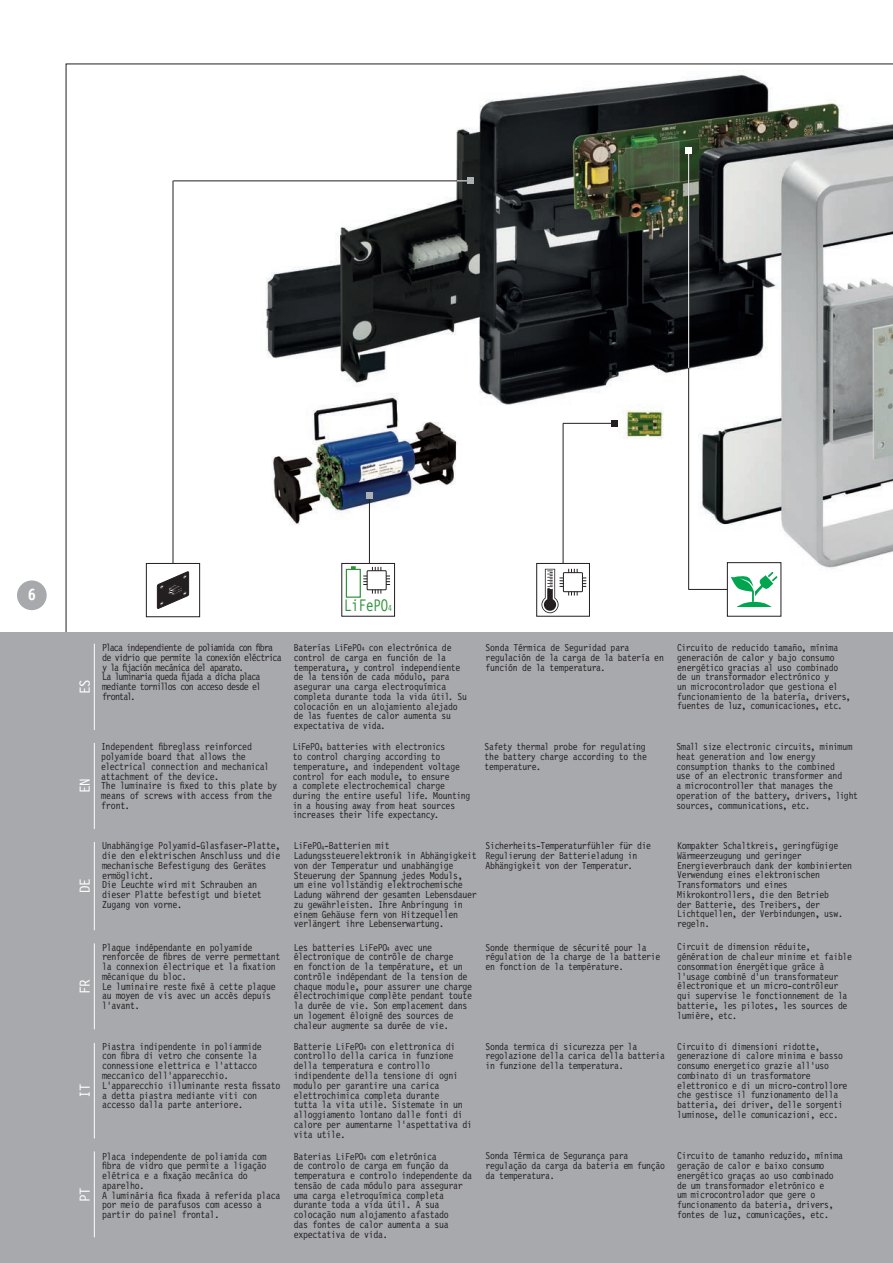
<style>
.page{position:relative;width:893px;height:1263px;background:#fff}
.page>*{position:absolute;margin:0;border:0;box-sizing:border-box;transform-origin:0 0}
.t1{font:17.25px "Letter Gothic 12 Pitch BT";color:#31923c;scale:.85 1}
.CENTRAL_TEV_ACCESORI{font:16.5px "Letter Gothic 12 Pitch Bold BT";color:#fff}
.t2{font:15px "Letter Gothic 12 Pitch BT";letter-spacing:-.03em;color:#fff}
.t3{font:10.5px/9.8px "Letter Gothic 12 Pitch BT";letter-spacing:-.03em;color:#231f20;scale:.95 1}
.t4{font:10.5px/9.8px "Letter Gothic 12 Pitch BT";letter-spacing:-.075em;color:#231f20;scale:.95 1}
.t5{font:10.35px/9.8px "Letter Gothic 12 Pitch BT";letter-spacing:-.03em;color:#231f20;scale:.95 1}
.s1{font-size:9px}
.s2{font-size:6px}
.s3{font-size:10.35px}
</style>
<div class="page">
<svg style="left:66px;top:64px;width:827px;height:568px"></svg>
<div style="left:0;top:632px;width:893px;height:631px;background:#a8a9ad"></div>
<div style="left:17px;top:580px;width:30px;height:30px;background:#a8a9ad;border-radius:50%"></div>
<img style="left:260px;top:70px;width:633px;height:503px">
<hr style="left:173px;top:181px;width:1px;height:382px;background:#231f20">
<hr style="left:688px;top:153px;width:1px;height:437px;background:#231f20">
<svg style="left:731px;top:572px;width:46px;height:35px"></svg>
<div style="left:727px;top:562px;width:54px;height:54px;border:1px solid #231f20"></div>
<div style="left:611px;top:420px;width:6px;height:7px;background:#231f20"></div>
<hr style="left:563px;top:423px;width:1px;height:140px;background:#231f20">
<div style="left:536px;top:563px;width:54px;height:53px;border:1px solid #231f20"></div>
<svg style="left:541px;top:569px;width:45px;height:44px"></svg>
<hr style="left:173px;top:181px;width:295px;height:1px;background:#231f20">
<hr style="left:563px;top:423px;width:49px;height:1px;background:#231f20">
<hr style="left:688px;top:589px;width:39px;height:1px;background:#231f20">
<div style="left:146px;top:563px;width:54px;height:54px;border:1px solid #231f20"></div>
<svg style="left:157px;top:571px;width:32px;height:38px"></svg>
<hr style="left:94px;top:644px;width:1px;height:86px;background:#fff">
<hr style="left:94px;top:743px;width:1px;height:86px;background:#fff">
<hr style="left:94px;top:842px;width:1px;height:88px;background:#fff">
<hr style="left:94px;top:943px;width:1px;height:86px;background:#fff">
<hr style="left:94px;top:1043px;width:1px;height:95px;background:#fff">
<hr style="left:94px;top:1151px;width:1px;height:86px;background:#fff">
<hr style="left:369px;top:497px;width:1px;height:66px;background:#231f20">
<div style="left:342px;top:563px;width:53px;height:53px;border:1px solid #231f20"></div>
<svg style="left:351px;top:566px;width:5px;height:3px"></svg>
<div style="left:346px;top:569px;width:15px;height:29px;background:#fff;border:1px solid #31923c"></div>
<svg style="left:363px;top:567px;width:27px;height:27px"></svg>
<div style="left:366px;top:492px;width:7px;height:6px;background:#aeafb3"></div>
<div style="left:467px;top:178px;width:7px;height:6px;background:#aeafb3"></div>
<hr style="left:688px;top:153px;width:1px;height:215px;background:#fff">
<svg style="left:685px;top:148px;width:6px;height:6px"></svg>
<p class="CENTRAL_TEV_ACCESORI" style="left:28px;top:585px;width:10px">6</p>
<p class="t1" style="left:344px;top:596px;width:58px">LiFePO<span class="s1">4</span></p>
<p class="t2" style="left:76px;top:694px;width:16px;rotate:-90deg">ES</p>
<p class="t2" style="left:76px;top:793px;width:16px;rotate:-90deg">EN</p>
<p class="t2" style="left:76px;top:893px;width:16px;rotate:-90deg">DE</p>
<p class="t2" style="left:76px;top:994px;width:16px;rotate:-90deg">FR</p>
<p class="t2" style="left:76px;top:1098px;width:16px;rotate:-90deg">IT</p>
<p class="t2" style="left:76px;top:1201px;width:16px;rotate:-90deg">PT</p>
<p class="t4" style="left:102px;top:643px;width:191px">Placa independiente de poliamida con fibra de vidrio que permite la conexión eléctrica y la fijación mecánica del aparato.<br>La luminaria queda fijada a dicha placa mediante tornillos con acceso desde el frontal.</p>
<p class="t5" style="left:294px;top:643px;width:184px">Baterías LiFePO<span class="s2">4</span> con electrónica de control de carga en función de la temperatura, y control independiente de la tensión de cada módulo, para asegurar una carga electroquímica completa durante toda la vida útil. Su colocación en un alojamiento alejado de las fuentes de calor aumenta su expectativa de vida.</p>
<p class="t5" style="left:485px;top:643px;width:189px">Sonda Térmica de Seguridad para regulación de la carga de la batería en función de la temperatura.</p>
<p class="t5" style="left:677px;top:643px;width:184px">Circuito de reducido tamaño, mínima generación de calor y bajo consumo energético gracias al uso combinado<br>de un transformador electrónico y<br>un microcontrolador que gestiona el funcionamiento de la batería, drivers, fuentes de luz, comunicaciones, etc.</p>
<p class="t3" style="left:101px;top:742px;width:187px">Independent fibreglass reinforced polyamide board that allows the electrical connection and mechanical attachment of the device.<br>The luminaire is fixed to this plate by means of screws with access from the front.</p>
<p class="t5" style="left:293px;top:742px;width:188px">LiFePO<span class="s2">4</span> batteries with electronics<br>to control charging according to temperature, and independent voltage control for each module, to ensure<br>a complete electrochemical charge during the entire useful life. Mounting in a housing away from heat sources increases their life expectancy.</p>
<p class="t5" style="left:485px;top:742px;width:172px;text-align:justify">Safety thermal probe for regulating the battery charge according to the temperature.</p>
<p class="t5" style="left:676px;top:742px;width:193px">Small size electronic circuits, minimum heat generation and low energy consumption thanks to the combined<br>use of an electronic transformer and<br>a microcontroller that manages the operation of the battery, drivers, light sources, communications, etc.</p>
<p class="t3" style="left:102px;top:841px;width:189px">Unabhängige Polyamid-Glasfaser-Platte, die den elektrischen Anschluss und die mechanische Befestigung des Gerätes ermöglicht.<br>Die Leuchte wird mit Schrauben an dieser Platte befestigt und bietet<br>Zugang von vorne.</p>
<p class="t3" style="left:294px;top:841px;width:194px"><span class="s3">LiFePO</span><span class="s2">4</span>-Batterien mit Ladungssteuerelektronik in Abhängigkeit von der Temperatur und unabhängige Steuerung der Spannung jedes Moduls,<br>um eine vollständig elektrochemische Ladung während der gesamten Lebensdauer zu gewährleisten. Ihre Anbringung in einem Gehäuse fern von Hitzequellen verlängert ihre Lebenserwartung.</p>
<p class="t5" style="left:485px;top:841px;width:176px">Sicherheits-Temperaturfühler für die<br>Regulierung der Batterieladung in<br>Abhängigkeit von der Temperatur.</p>
<p class="t5" style="left:677px;top:841px;width:186px">Kompakter Schaltkreis, geringfügige<br>Wärmeerzeugung und geringer<br>Energieverbrauch dank der kombinierten<br>Verwendung eines elektronischen<br>Transformators und eines<br>Mikrokontrollers, die den Betrieb<br>der Batterie, des Treibers, der<br>Lichtquellen, der Verbindungen, usw. regeln.</p>
<p class="t3" style="left:102px;top:942px;width:189px">Plaque indépendante en polyamide renforcée de fibres de verre permettant la connexion électrique et la fixation mécanique du bloc.</p>
<p class="t3" style="left:102px;top:981px;width:184px">Le luminaire reste fixé à cette plaque au moyen de vis avec un accès depuis l’avant.</p>
<p class="t3" style="left:294px;top:942px;width:189px">Les batteries <span class="s3">LiFePO</span><span class="s2">4</span> avec une électronique de contrôle de charge<br>en fonction de la température, et un contrôle indépendant de la tension de chaque module, pour assurer une charge électrochimique complète pendant toute la durée de vie. Son emplacement dans un logement éloigné des sources de chaleur augmente sa durée de vie.</p>
<p class="t5" style="left:485px;top:942px;width:186px">Sonde thermique de sécurité pour la régulation de la charge de la batterie en fonction de la température.</p>
<p class="t5" style="left:677px;top:942px;width:186px">Circuit de dimension réduite, génération de chaleur minime et faible consommation énergétique grâce à l’usage combiné d’un transformateur électronique et un micro-contrôleur qui supervise le fonctionnement de la batterie, les pilotes, les sources de lumière, etc.</p>
<p class="t3" style="left:102px;top:1042px;width:189px">Piastra indipendente in poliammide<br>con fibra di vetro che consente la connessione elettrica e l’attacco meccanico dell’apparecchio.<br>L’apparecchio illuminante resta fissato a detta piastra mediante viti con accesso dalla parte anteriore.</p>
<p class="t3" style="left:294px;top:1042px;width:189px">Batterie <span class="s3">LiFePO</span><span class="s2">4</span> con elettronica di controllo della carica in funzione della temperatura e controllo indipendente della tensione di ogni modulo per garantire una carica elettrochimica completa durante<br>tutta la vita utile. Sistemate in un alloggiamento lontano dalle fonti di calore per aumentarne l’aspettativa di vita utile.</p>
<p class="t5" style="left:485px;top:1041px;width:190px">Sonda termica di sicurezza per la regolazione della carica della batteria in funzione della temperatura.</p>
<p class="t5" style="left:677px;top:1041px;width:181px">Circuito di dimensioni ridotte, generazione di calore minima e basso consumo energetico grazie all’uso combinato di un trasformatore elettronico e di un micro-controllore che gestisce il funzionamento della batteria, dei driver, delle sorgenti luminose, delle comunicazioni, ecc.</p>
<p class="t3" style="left:102px;top:1151px;width:189px">Placa independente de poliamida com fibra de vidro que permite a ligação elétrica e a fixação mecânica do aparelho.<br>A luminária fica fixada à referida placa por meio de parafusos com acesso a partir do painel frontal.</p>
<p class="t3" style="left:294px;top:1151px;width:189px">Baterias <span class="s3">LiFePO</span><span class="s2">4</span> com eletrónica<br>de controlo de carga em função da temperatura e controlo independente da tensão de cada módulo para assegurar uma carga eletroquímica completa durante toda a vida útil. A sua colocação num alojamento afastado<br>das fontes de calor aumenta a sua expectativa de vida.</p>
<p class="t5" style="left:485px;top:1151px;width:190px">Sonda Térmica de Segurança para regulação da carga da bateria em função da temperatura.</p>
<p class="t5" style="left:677px;top:1151px;width:176px">Circuito de tamanho reduzido, mínima geração de calor e baixo consumo energético graças ao uso combinado de um transformador eletrónico e<br>um microcontrolador que gere o funcionamento da bateria, drivers, fontes de luz, comunicações, etc.</p>
</div>
